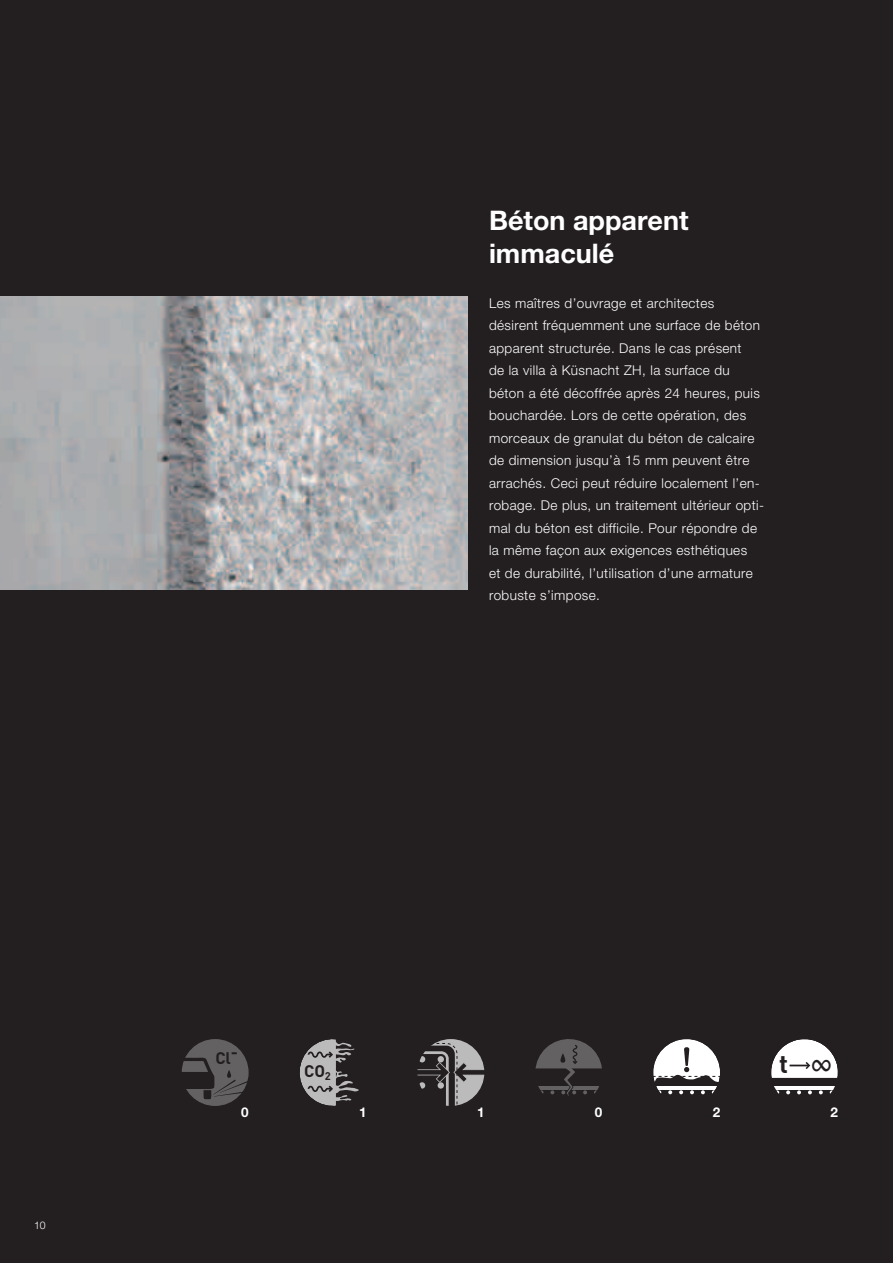
<style>
.page{position:relative;width:893px;height:1263px;background:#231f20}
.page>*{position:absolute;margin:0;border:0;box-sizing:border-box;transform-origin:0 0}
.t1{font:700 27px/32.4px "Helvetica Neue SL";color:#fff}
.t2{font:700 25.65px "DIN";color:#231f20}
.t3{font:700 16.65px "DIN";color:#231f20}
.t4{font:300 13.5px/22.5px "Helvetica Neue SL";letter-spacing:.03em;color:#fff}
.t5{font:700 13.5px "Helvetica Neue SL";color:#fff}
.t6{font:300 10.5px "Helvetica Neue SL";color:#fff}
.s1{font-family:"Lucida Grande";font-weight:400}
</style>
<div class="page">
<svg style="left:181px;top:1038px;width:68px;height:69px"></svg>
<svg style="left:182px;top:1055px;width:66px;height:45px"></svg>
<div style="left:180px;top:1038px;width:70px;height:69px;border:1px solid #231f20;border-radius:50%"></div>
<svg style="left:300px;top:1039px;width:59px;height:67px"></svg>
<svg style="left:771px;top:1039px;width:67px;height:56px"></svg>
<svg style="left:654px;top:1040px;width:65px;height:55px"></svg>
<div style="left:652px;top:1038px;width:69px;height:69px;border:1px solid #231f20;border-radius:50%"></div>
<svg style="left:417px;top:1043px;width:68px;height:63px"></svg>
<svg style="left:535px;top:1039px;width:67px;height:57px"></svg>
<img style="left:0;top:296px;width:468px;height:293px">
<h1 class="t1" style="left:489px;top:207px;width:201px">Béton apparent immaculé</h1>
<p class="t4" style="left:489px;top:293px;width:277px">Les maîtres d’ouvrage et architectes désirent fréquemment une surface de béton apparent structurée. Dans le cas présent<br>de la villa à Küsnacht ZH, la surface du béton a été décoffrée après 24 heures, puis bouchardée. Lors de cette opération, des morceaux de granulat du béton de calcaire de dimension jusqu’à 15 mm peuvent être arrachés. Ceci peut réduire localement l’en&shy;robage. De plus, un traitement ultérieur opti&shy;mal du béton est difficile. Pour répondre de la même façon aux exigences esthétiques<br>et de durabilité, l’utilisation d’une armature robuste s’impose.</p>
<p class="t6" style="left:34px;top:1221px;width:13px">10</p>
<p class="t3" style="left:215px;top:1048px;width:24px">Cl-</p>
<p class="t3" style="left:304px;top:1062px;width:28px">CO<sub>2</sub></p>
<h2 class="t2" style="left:779px;top:1049px;width:56px">t <span class="s1">∞</span></h2>
<p class="t5" style="left:241px;top:1107px;width:9px">0</p>
<p class="t5" style="left:359px;top:1107px;width:9px">1</p>
<p class="t5" style="left:477px;top:1107px;width:9px">1</p>
<p class="t5" style="left:595px;top:1107px;width:9px">0</p>
<p class="t5" style="left:713px;top:1107px;width:9px">2</p>
<p class="t5" style="left:831px;top:1107px;width:9px">2</p>
</div>
